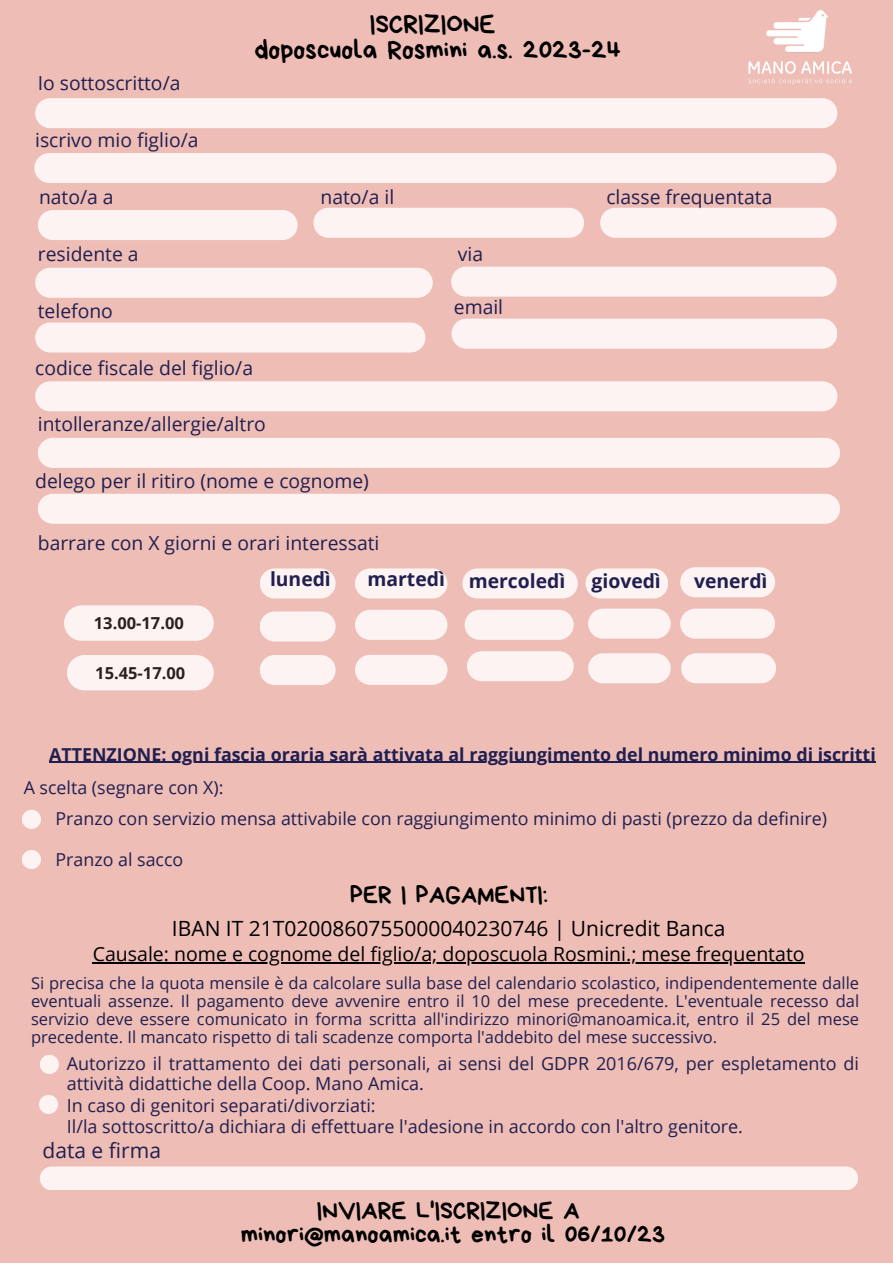
<style>
.page{position:relative;width:893px;height:1264px;background:#fff}
.page>*{position:absolute;margin:0;border:0;box-sizing:border-box;transform-origin:0 0}
.t1{font:27px "Bryndan Write";color:#000}
.t2{font:25.5px "Bryndan Write";color:#000}
.t3{font:25.2px "Bryndan Write";color:#000}
.t4{font:21px "Open Sans";color:#000}
.t5{font:21px "Open Sans";color:#201f50}
.t6{font:19.5px "Open Sans";color:#000}
.t7{font:19.35px "Open Sans";color:#201f50}
.t8{font:700 19.35px "Open Sans";color:#201f50}
.t9{font:18px/20.2px "Open Sans";color:#201f50}
.t10{font:17.85px "Open Sans";color:#201f50}
.t11{font:700 17.85px "Open Sans";color:#201f50}
.t12{font:16.5px/18px "Open Sans";color:#201f50;text-align:justify}
.t13{font:700 16.5px "Open Sans";color:#000}
</style>
<div class="page">
<div style="left:0;top:0;width:892px;height:1262px;background:#eebdb5"></div>
<div style="left:40px;top:1166px;width:818px;height:24px;background:#fcf3f2;border-radius:12px"></div>
<div style="left:35px;top:98px;width:802px;height:30px;background:#fcf3f2"></div>
<img style="left:748px;top:10px;width:104px;height:74px">
<hr style="left:93px;top:962px;width:71px;height:1px;background:#000">
<hr style="left:164px;top:962px;width:640px;height:1px;background:#000">
<svg style="left:40px;top:1055px;width:19px;height:18px"></svg>
<svg style="left:39px;top:1095px;width:19px;height:18px"></svg>
<div style="left:34px;top:153px;width:802px;height:30px;background:#fcf3f2"></div>
<div style="left:38px;top:210px;width:260px;height:30px;background:#fcf3f2"></div>
<div style="left:313px;top:208px;width:271px;height:30px;background:#fcf3f2"></div>
<div style="left:600px;top:208px;width:236px;height:30px;background:#fcf3f2"></div>
<div style="left:35px;top:268px;width:397px;height:30px;background:#fcf3f2"></div>
<div style="left:451px;top:266px;width:385px;height:30px;background:#fcf3f2"></div>
<div style="left:35px;top:322px;width:390px;height:30px;background:#fcf3f2"></div>
<svg style="left:451px;top:318px;width:386px;height:31px"></svg>
<div style="left:35px;top:381px;width:802px;height:30px;background:#fcf3f2"></div>
<div style="left:38px;top:438px;width:802px;height:30px;background:#fcf3f2"></div>
<div style="left:38px;top:494px;width:802px;height:30px;background:#fcf3f2"></div>
<hr style="left:49px;top:761px;width:826px;height:1px;background:#201f50">
<svg style="left:260px;top:568px;width:75px;height:30px"></svg>
<svg style="left:355px;top:568px;width:92px;height:30px"></svg>
<svg style="left:462px;top:568px;width:115px;height:30px"></svg>
<svg style="left:585px;top:568px;width:83px;height:30px"></svg>
<svg style="left:680px;top:567px;width:95px;height:30px"></svg>
<svg style="left:260px;top:611px;width:75px;height:30px"></svg>
<svg style="left:260px;top:655px;width:75px;height:30px"></svg>
<svg style="left:355px;top:610px;width:92px;height:30px"></svg>
<svg style="left:355px;top:654px;width:92px;height:31px"></svg>
<svg style="left:464px;top:610px;width:109px;height:30px"></svg>
<svg style="left:467px;top:651px;width:106px;height:30px"></svg>
<svg style="left:588px;top:608px;width:82px;height:30px"></svg>
<svg style="left:588px;top:653px;width:82px;height:30px"></svg>
<svg style="left:680px;top:608px;width:95px;height:30px"></svg>
<svg style="left:681px;top:653px;width:95px;height:30px"></svg>
<svg style="left:64px;top:605px;width:150px;height:35px"></svg>
<div style="left:67px;top:655px;width:147px;height:35px;background:#fcf3f2"></div>
<svg style="left:22px;top:809px;width:19px;height:19px"></svg>
<svg style="left:22px;top:850px;width:19px;height:19px"></svg>
<p class="t7" style="left:38px;top:69px;width:144px">Io sottoscritto/a</p>
<p class="t1" style="left:369px;top:11px;width:127px">ISCRIZIONE</p>
<p class="t1" style="left:254px;top:37px;width:368px">doposcuola Rosmini a.s. 2023-24</p>
<p class="t7" style="left:35px;top:126px;width:165px">iscrivo mio figlio/a</p>
<p class="t7" style="left:39px;top:183px;width:76px">nato/a a</p>
<p class="t7" style="left:320px;top:183px;width:75px">nato/a il</p>
<p class="t7" style="left:38px;top:240px;width:102px">residente a</p>
<p class="t7" style="left:458px;top:240px;width:27px">via</p>
<p class="t7" style="left:38px;top:297px;width:77px">telefono</p>
<p class="t7" style="left:454px;top:293px;width:51px">email</p>
<p class="t7" style="left:35px;top:355px;width:219px">codice fiscale del figlio/a</p>
<p class="t7" style="left:38px;top:410px;width:229px">intolleranze/allergie/altro</p>
<p class="t7" style="left:35px;top:468px;width:335px">delego per il ritiro (nome e cognome)</p>
<p class="t7" style="left:38px;top:529px;width:343px">barrare con X giorni e orari interessati</p>
<p class="t7" style="left:606px;top:183px;width:167px">classe frequentata</p>
<p class="t13" style="left:94px;top:611px;width:91px">13.00-17.00</p>
<p class="t13" style="left:95px;top:661px;width:91px">15.45-17.00</p>
<p class="t8" style="left:270px;top:565px;width:62px">lunedì</p>
<p class="t8" style="left:367px;top:565px;width:79px">martedì</p>
<p class="t8" style="left:468px;top:567px;width:98px">mercoledì</p>
<p class="t8" style="left:591px;top:567px;width:71px">giovedì</p>
<p class="t8" style="left:694px;top:567px;width:75px">venerdì</p>
<p class="t11" style="left:49px;top:741px;width:828px">ATTENZIONE: ogni fascia oraria sarà attivata al raggiungimento del numero minimo di iscritti</p>
<p class="t10" style="left:24px;top:775px;width:201px">A scelta (segnare con X):</p>
<p class="t10" style="left:55px;top:805px;width:773px">Pranzo con servizio mensa attivabile con raggiungimento minimo di pasti (prezzo da definire)</p>
<p class="t10" style="left:55px;top:847px;width:129px">Pranzo al sacco</p>
<p class="t3" style="left:350px;top:882px;width:199px">PER I PAGAMENTI:</p>
<p class="t4" style="left:172px;top:913px;width:555px">IBAN IT 21T0200860755000040230746 | Unicredit Banca</p>
<p class="t6" style="left:93px;top:940px;width:713px">Causale: nome e cognome del figlio/a; doposcuola Rosmini.; mese frequentato</p>
<p class="t12" style="left:31px;top:973px;width:829px">Si precisa che la quota mensile è da calcolare sulla base del calendario scolastico, indipendentemente dalle eventuali assenze. Il pagamento deve avvenire entro il 10 del mese precedente. L'eventuale recesso dal servizio deve essere comunicato in forma scritta all'indirizzo minori@manoamica.it, entro il 25 del mese precedente. Il mancato rispetto di tali scadenze comporta l'addebito del mese successivo.</p>
<p class="t9" style="left:67px;top:1052px;width:793px">Autorizzo il trattamento dei dati personali, ai sensi del GDPR 2016/679, per espletamento di attività didattiche della Coop. Mano Amica.</p>
<p class="t9" style="left:67px;top:1095px;width:310px">In caso di genitori separati/divorziati:</p>
<p class="t9" style="left:67px;top:1115px;width:677px">Il/la sottoscritto/a dichiara di effettuare l'adesione in accordo con l'altro genitore.</p>
<p class="t5" style="left:43px;top:1135px;width:120px">data e firma</p>
<p class="t2" style="left:317px;top:1197px;width:264px">INVIARE L'ISCRIZIONE A</p>
<p class="t2" style="left:241px;top:1221px;width:425px">minori@manoamica.it entro il 06/10/23</p>
</div>
